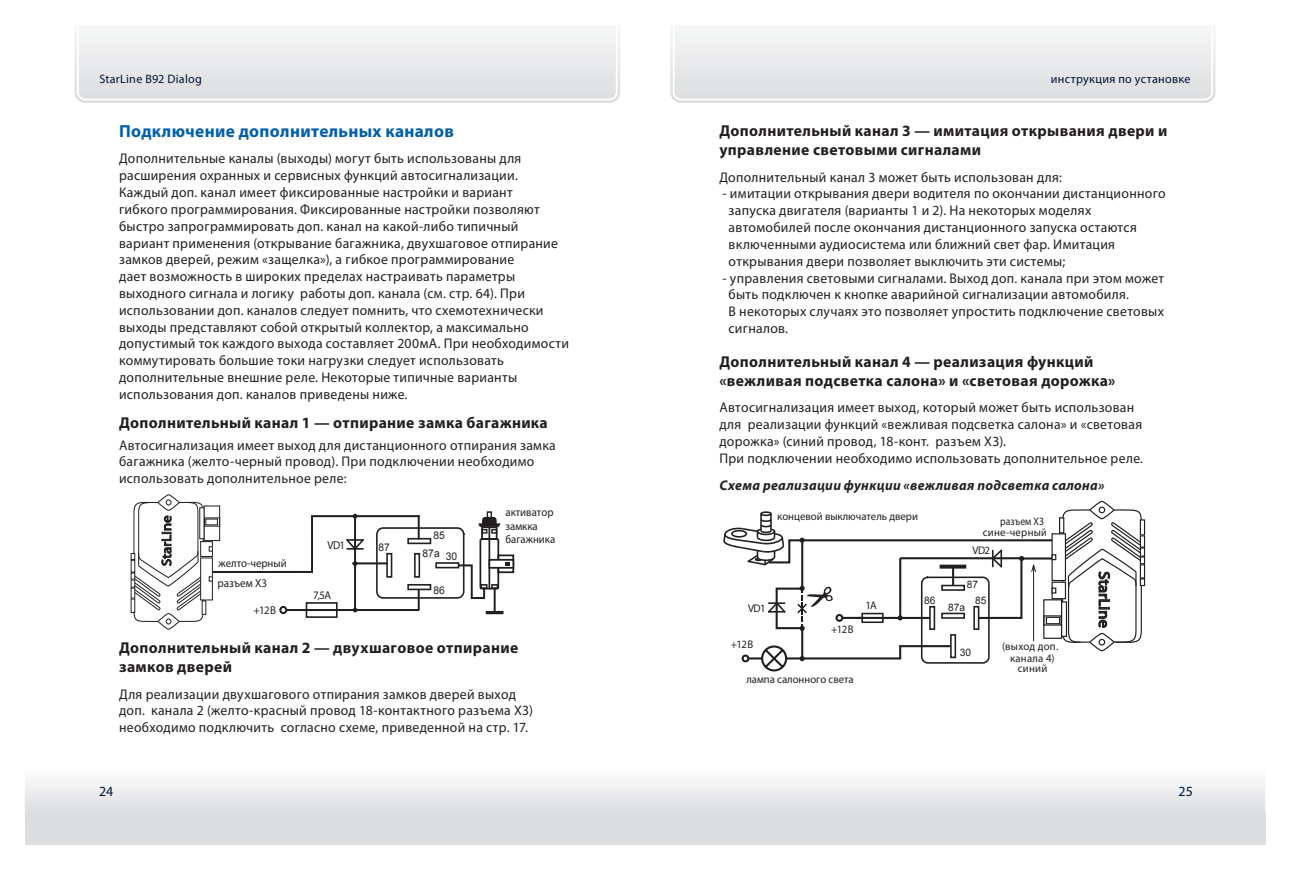
<style>
.page{position:relative;width:1290px;height:869px;background:#fff}
.page>*{position:absolute;margin:0;border:0;box-sizing:border-box;transform-origin:0 0}
.t1{font:700 17.5px "Myriad Pro";letter-spacing:.02em;color:#015fae}
.t2{font:700 15.75px/18.9px "Myriad Pro";letter-spacing:.025em;color:#231f20}
.t3{font:15.22px "Myriad Pro";color:#231f20;scale:1.09 1}
.t4{font:14px/16.8px "Myriad Pro";letter-spacing:.02em;color:#231f20}
.t5{font:italic 700 14px "Myriad Pro";letter-spacing:.025em;color:#231f20}
.t6{font:14px "Myriad Pro";color:#00153a}
.t7{font:13.47px "Myriad Pro";color:#231f20;scale:1.12 1}
.t8{font:12.25px "Myriad Pro";letter-spacing:.025em;color:#00153a}
.t9{font:11.72px "Myriad Pro";color:#231f20;scale:.95 1}
.t10{font:11.38px/13.5px "Myriad Pro";color:#231f20;scale:.95 1}
.t11{font:11.03px "Myriad Pro";color:#231f20}
.t12{font:11.03px/11.4px "Myriad Pro";letter-spacing:.025em;color:#231f20;text-align:center}
.t13{font:11.03px "Myriad Pro";color:#231f20;scale:.88 1}
.t14{font:10.67px "Arial";color:#231f20}
.t15{font:10.33px "Arial";color:#231f20}
</style>
<div class="page">
<div style="left:25px;top:811px;width:1240px;height:32px;background:#dcdddf"></div>
<svg style="left:74px;top:30px;width:546px;height:73px"></svg>
<svg style="left:670px;top:30px;width:545px;height:73px"></svg>
<svg style="left:25px;top:781px;width:1240px;height:30px"></svg>
<div style="left:435px;top:562px;width:24px;height:6px;border:2px solid #231f20"></div>
<div style="left:407px;top:583px;width:24px;height:7px;border:2px solid #231f20"></div>
<div style="left:407px;top:537px;width:24px;height:7px;border:2px solid #231f20"></div>
<div style="left:497px;top:554px;width:17px;height:19px;border:2px solid #231f20"></div>
<div style="left:488px;top:558px;width:26px;height:10px;border:2px solid #231f20"></div>
<hr style="left:494px;top:588px;width:2px;height:24px;background:#231f20">
<svg style="left:486px;top:610px;width:17px;height:4px"></svg>
<svg style="left:456px;top:511px;width:54px;height:88px"></svg>
<div style="left:376px;top:527px;width:88px;height:71px;border:2px solid #231f20;border-radius:6px"></div>
<svg style="left:131px;top:494px;width:290px;height:135px"></svg>
<svg style="left:723px;top:500px;width:422px;height:172px"></svg>
<p class="t8" style="left:99px;top:72px;width:104px">StarLine B92 Dialog</p>
<p class="t8" style="left:1051px;top:72px;width:141px">инструкция по установке</p>
<p class="t1" style="left:119px;top:119px;width:336px">Подключение дополнительных каналов</p>
<p class="t4" style="left:119px;top:150px;width:451px">Дополнительные каналы (выходы) могут быть использованы для расширения охранных и сервисных функций автосигнализации.<br>Каждый доп. канал имеет фиксированные настройки и вариант<br>гибкого программирования. Фиксированные настройки позволяют быстро запрограммировать доп. канал на какой-либо типичный вариант применения (открывание багажника, двухшаговое отпирание замков дверей, режим «защелка»), а гибкое программирование<br>дает возможность в широких пределах настраивать параметры выходного сигнала и логику работы доп. канала (см. стр. 64). При использовании доп. каналов следует помнить, что схемотехнически выходы представляют собой открытый коллектор, а максимально допустимый ток каждого выхода составляет 200мА. При необходимости коммутировать большие токи нагрузки следует использовать дополнительные внешние реле. Некоторые типичные варианты использования доп. каналов приведены ниже.</p>
<p class="t2" style="left:119px;top:412px;width:430px">Дополнительный канал 1 — отпирание замка багажника</p>
<p class="t4" style="left:119px;top:436px;width:438px">Автосигнализация имеет выход для дистанционного отпирания замка багажника (желто-черный провод). При подключении необходимо использовать дополнительное реле:</p>
<p class="t2" style="left:719px;top:121px;width:449px">Дополнительный канал 3 — имитация открывания двери и управление световыми сигналами</p>
<p class="t4" style="left:719px;top:168px;width:344px">Дополнительный канал 3 может быть использован для:</p>
<p class="t4" style="left:729px;top:185px;width:438px;text-indent:-6px">- имитации открывания двери водителя по окончании дистанционного запуска двигателя (варианты 1 и 2). На некоторых моделях автомобилей после окончания дистанционного запуска остаются включенными аудиосистема или ближний свет фар. Имитация открывания двери позволяет выключить эти системы;</p>
<p class="t4" style="left:729px;top:269px;width:437px;text-indent:-6px">- управления световыми сигналами. Выход доп. канала при этом может быть подключен к кнопке аварийной сигнализации автомобиля.<br>В некоторых случаях это позволяет упростить подключение световых сигналов.</p>
<p class="t2" style="left:719px;top:351px;width:398px">Дополнительный канал 4 — реализация функций «вежливая подсветка салона» и «световая дорожка»</p>
<p class="t4" style="left:719px;top:399px;width:425px">Автосигнализация имеет выход, который может быть использован для реализации функций «вежливая подсветка салона» и «световая дорожка» (синий провод, 18-конт. разъем Х3).<br>При подключении необходимо использовать дополнительное реле.</p>
<p class="t5" style="left:719px;top:475px;width:387px">Схема реализации функции «вежливая подсветка салона»</p>
<p class="t7" style="left:158px;top:566px;width:47px;rotate:-90deg">StarLine</p>
<p class="t10" style="left:505px;top:505px;width:54px">активатор замкка багажника</p>
<p class="t14" style="left:433px;top:527px;width:13px">85</p>
<p class="t10" style="left:328px;top:538px;width:20px">VD1</p>
<p class="t14" style="left:378px;top:540px;width:13px">87</p>
<p class="t14" style="left:423px;top:546px;width:19px">87а</p>
<p class="t14" style="left:446px;top:549px;width:13px">30</p>
<p class="t10" style="left:219px;top:556px;width:73px">желто-черный</p>
<p class="t11" style="left:777px;top:509px;width:142px">концевой выключатель двери</p>
<p class="t13" style="left:1000px;top:514px;width:51px">разъем Х3</p>
<p class="t12" style="left:983px;top:526px;width:65px">сине-черный</p>
<p class="t11" style="left:972px;top:543px;width:19px">VD2</p>
<p class="t9" style="left:217px;top:575px;width:54px">разъем Х3</p>
<p class="t10" style="left:253px;top:603px;width:25px">+12В</p>
<p class="t10" style="left:313px;top:588px;width:20px">7,5A</p>
<p class="t14" style="left:433px;top:583px;width:13px">86</p>
<p class="t11" style="left:748px;top:601px;width:19px">VD1</p>
<p class="t11" style="left:865px;top:598px;width:13px">1А</p>
<p class="t11" style="left:831px;top:622px;width:24px">+12В</p>
<p class="t15" style="left:924px;top:593px;width:13px">86</p>
<p class="t15" style="left:967px;top:577px;width:13px">87</p>
<p class="t15" style="left:948px;top:600px;width:19px">87а</p>
<p class="t15" style="left:975px;top:593px;width:13px">85</p>
<p class="t3" style="left:1113px;top:571px;width:53px;rotate:90deg">StarLine</p>
<p class="t2" style="left:119px;top:637px;width:401px">Дополнительный канал 2 — двухшаговое отпирание замков дверей</p>
<p class="t4" style="left:119px;top:685px;width:415px">Для реализации двухшагового отпирания замков дверей выход доп. канала 2 (желто-красный провод 18-контактного разъема Х3) необходимо подключить согласно схеме, приведенной на стр. 17.</p>
<p class="t11" style="left:731px;top:637px;width:24px">+12В</p>
<p class="t11" style="left:746px;top:672px;width:109px">лампа салонного света</p>
<p class="t15" style="left:960px;top:645px;width:13px">30</p>
<p class="t12" style="left:1002px;top:640px;width:58px">(выход доп. канала 4)</p>
<p class="t11" style="left:1018px;top:661px;width:31px">синий</p>
<p class="t6" style="left:99px;top:782px;width:16px">24</p>
<p class="t6" style="left:1178px;top:782px;width:16px">25</p>
</div>
